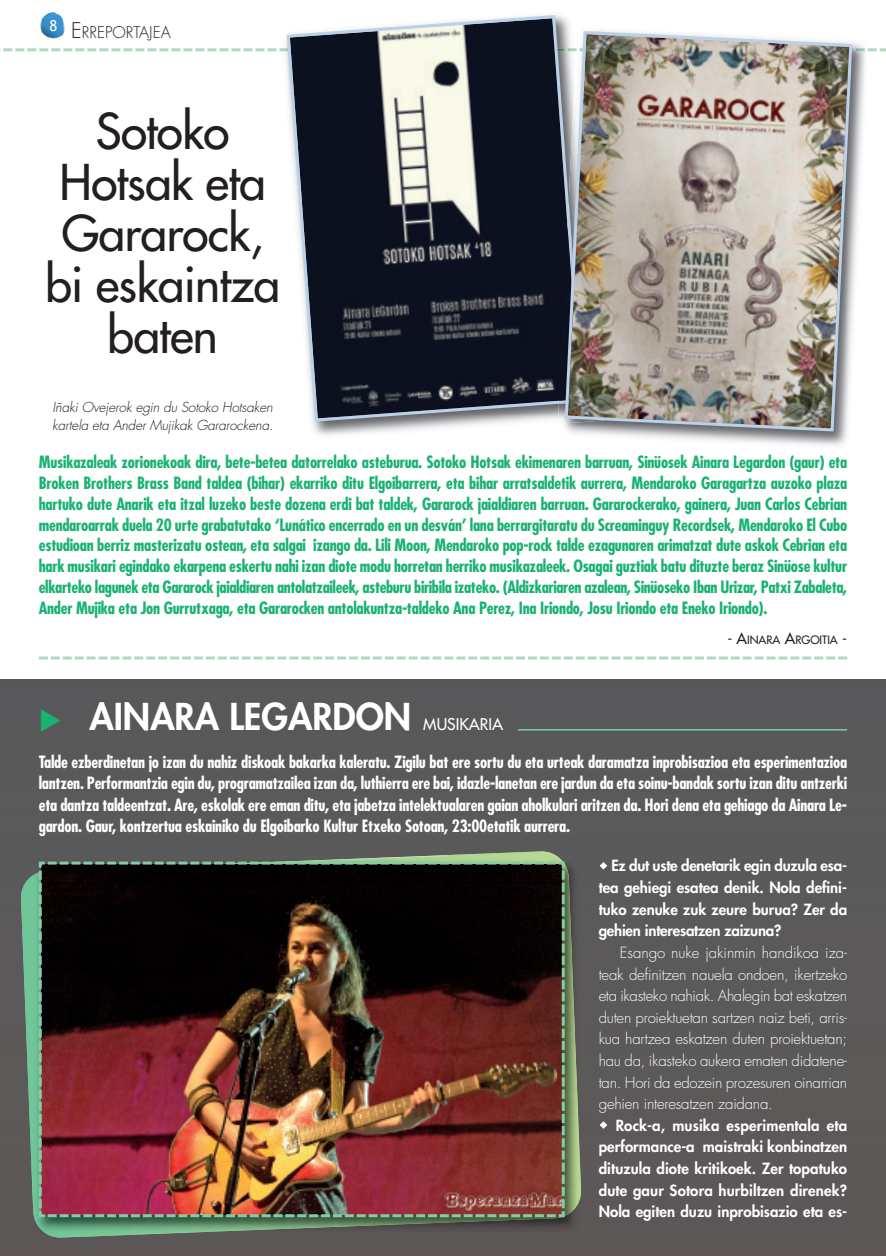
<style>
.page{position:relative;width:886px;height:1256px;background:#fff}
.page>*{position:absolute;margin:0;border:0;box-sizing:border-box;transform-origin:0 0}
.t1{font:48px/51px "Futura";letter-spacing:-.015em;color:#231f20;text-align:center}
.t2{font:800 36px "Futura";color:#fff}
.t3{font:700 condensed 16.5px/20.9px "Futura";letter-spacing:-.015em;color:#19b273;text-align:justify}
.t4{font:700 condensed 16.5px/21.6px "Futura";letter-spacing:-.015em;color:#fff;text-align:justify}
.t5{font:300 15.75px "Futura";color:#231f20}
.t6{font:15.75px "Futura";color:#fff}
.t7{font:800 15px/21.6px "Futura";color:#fff;text-align:justify}
.t8{font:300 15px/21.6px "Futura";letter-spacing:-.015em;color:#fff;text-align:justify}
.t9{font:15px "Trebuchet MS";color:#fff}
.t10{font:italic 300 13.5px/18.8px "Futura";letter-spacing:-.01em;color:#231f20}
.t11{font:11.25px "Futura";color:#231f20}
.s1{font-size:21px}
.s2{font-size:15px}
.s3{color:#19b273}
</style>
<div class="page">
<div style="left:0;top:679px;width:885px;height:576px;background:#5a595a"></div>
<svg style="left:21px;top:851px;width:534px;height:386px"></svg>
<img style="left:40px;top:12px;width:25px;height:27px">
<svg style="left:39px;top:656px;width:808px;height:3px"></svg>
<img style="left:32px;top:855px;width:549px;height:381px">
<img style="left:37px;top:860px;width:529px;height:358px">
<img style="left:279px;top:51px;width:219px;height:385px">
<svg style="left:285px;top:15px;width:284px;height:408px;background:#4a4e56"></svg>
<img style="left:557px;top:24px;width:315px;height:422px">
<img style="left:557px;top:43px;width:6px;height:381px">
<svg style="left:0;top:48px;width:885px;height:3px;background:#95a79f"></svg>
<img style="left:558px;top:201px;width:5px;height:203px">
<img style="left:559px;top:226px;width:4px;height:175px">
<img style="left:563px;top:29px;width:290px;height:404px">
<hr style="left:518px;top:729px;width:329px;height:1px;background:#85cca5">
<p class="t9" style="left:50px;top:17px;width:9px">8</p>
<p class="t5" style="left:71px;top:25px;width:101px"><span class="s1">E</span>RREPORTAJEA</p>
<h1 class="t1" style="left:45px;top:109px;width:236px">Sotoko<br>Hotsak eta<br>Gararock, bi eskaintza baten</h1>
<p class="t10" style="left:52px;top:398px;width:223px">Iñaki Ovejerok egin du Sotoko Hotsaken kartela eta Ander Mujikak Gararockena.</p>
<p class="t3" style="left:39px;top:452px;width:809px">Musikazaleak zorionekoak dira, bete-betea datorrelako asteburua. Sotoko Hotsak ekimenaren barruan, Sinüosek Ainara Legardon (gaur) eta Broken Brothers Brass Band taldea (bihar) ekarriko ditu Elgoibarrera, eta bihar arratsaldetik aurrera, Mendaroko Garagartza auzoko plaza hartuko dute Anarik eta itzal luzeko beste dozena erdi bat taldek, Gararock jaialdiaren barruan. Gararockerako, gainera, Juan Carlos Cebrian mendaroarrak duela 20 urte grabatutako ‘Lunático encerrado en un desván’ lana berrargitaratu du Screaminguy Recordsek, Mendaroko El Cubo estudioan berriz masterizatu ostean, eta salgai izango da. Lili Moon, Mendaroko pop-rock talde ezagunaren arimatzat dute askok Cebrian eta hark musikari egindako ekarpena eskertu nahi izan diote modu horretan herriko musikazaleek. Osagai guztiak batu dituzte beraz Sinüose kultur elkarteko lagunek eta Gararock jaialdiaren antolatzaileek, asteburu biribila izateko. (Aldizkariaren azalean, Sinüoseko Iban Urizar, Patxi Zabaleta, Ander Mujika eta Jon Gurrutxaga, eta Gararocken antolakuntza-taldeko Ana Perez, Ina Iriondo, Josu Iriondo eta Eneko Iriondo).</p>
<p class="t11" style="left:727px;top:634px;width:121px"><span class="s2">- A</span>INARA <span class="s2">A</span>RGOITIA <span class="s2">-</span></p>
<h2 class="t2" style="left:39px;top:699px;width:374px"><span class="s3">◆</span> AINARA LEGARDON</h2>
<p class="t6" style="left:423px;top:715px;width:81px">MUSIKARIA</p>
<p class="t4" style="left:39px;top:752px;width:809px">Talde ezberdinetan jo izan du nahiz diskoak bakarka kaleratu. Zigilu bat ere sortu du eta urteak daramatza inprobisazioa eta esperimentazioa lantzen. Performantzia egin du, programatzailea izan da, luthierra ere bai, idazle-lanetan ere jardun da eta soinu-bandak sortu izan ditu antzerki eta dantza taldeentzat. Are, eskolak ere eman ditu, eta jabetza intelektualaren gaian aholkulari aritzen da. Hori dena eta gehiago da Ainara Le&shy;gardon. Gaur, kontzertua eskainiko du Elgoibarko Kultur Etxeko Sotoan, 23:00etatik aurrera.</p>
<p class="t7" style="left:598px;top:856px;width:250px;text-indent:13px">Ez dut uste denetarik egin duzula esa&shy;tea gehiegi esatea denik. Nola defini&shy;tuko zenuke zuk zeure burua? Zer da gehien interesatzen zaizuna?</p>
<p class="t8" style="left:598px;top:942px;width:250px;text-indent:21px">Esango nuke jakinmin handikoa iza&shy;teak definitzen nauela ondoen, ikertzeko eta ikasteko nahiak. Ahalegin bat eskatzen duten proiektuetan sartzen naiz beti, arris&shy;kua hartzea eskatzen duten proiektuetan; hau da, ikasteko aukera ematen didatene&shy;tan. Hori da edozein prozesuren oinarrian gehien interesatzen zaidana.</p>
<p class="t7" style="left:598px;top:1115px;width:250px;text-indent:17px">Rock-a, musika esperimentala eta performance-a maistraki konbinatzen dituzula diote kritikoek. Zer topatuko dute gaur Sotora hurbiltzen direnek?<br>Nola egiten duzu inprobisazio eta es-</p>
</div>
